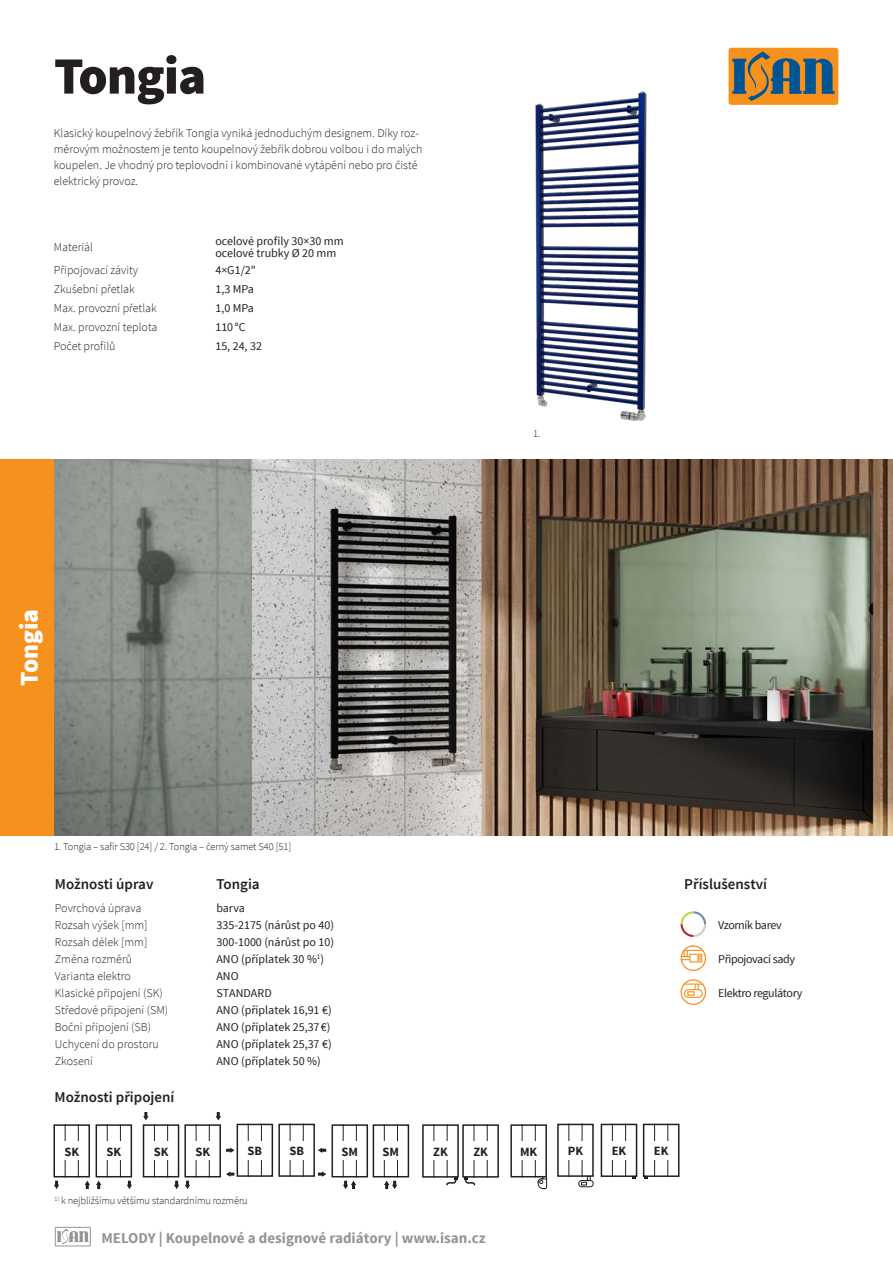
<style>
.page{position:relative;width:893px;height:1263px;background:#fff}
.page>*{position:absolute;margin:0;border:0;box-sizing:border-box;transform-origin:0 0}
.t1{font:900 52.5px "Source Sans Pro";letter-spacing:-.02em;color:#231f20}
.t2{font:900 25.5px "Source Sans Pro";color:#fff}
.t3{font:600 15px "Source Sans Pro";color:#231f20}
.t4{font:700 15px "Source Sans Pro";color:#939598}
.t5{font:700 12.6px "Source Sans Pro";color:#231f20}
.t6{font:300 12px/17px "Source Sans Pro";color:#231f20}
.t7{font:12px/17px "Source Sans Pro";color:#231f20}
.t8{font:12px "Source Sans Pro";letter-spacing:-.03em;color:#231f20}
.t9{font:300 10.5px "Source Sans Pro";letter-spacing:-.01em;color:#231f20}
.s1{font-style:inherit}
</style>
<div class="page">
<div style="left:0;top:459px;width:55px;height:376px;background:#f6911e"></div>
<div style="left:55px;top:1227px;width:36px;height:19px;border:1px solid #939598"></div>
<svg style="left:57px;top:1229px;width:32px;height:15px"></svg>
<div style="left:729px;top:48px;width:109px;height:57px;background:#f6911e;border-radius:3px"></div>
<svg style="left:732px;top:51px;width:102px;height:50px"></svg>
<img style="left:535px;top:91px;width:112px;height:330px">
<div style="left:53px;top:1124px;width:37px;height:53px;border:2px solid #231f20"></div>
<hr style="left:65px;top:1124px;width:1px;height:53px;background:#231f20">
<hr style="left:78px;top:1124px;width:1px;height:53px;background:#231f20">
<div style="left:56px;top:1141px;width:32px;height:19px;background:#fff"></div>
<div style="left:143px;top:1124px;width:36px;height:53px;border:2px solid #231f20"></div>
<hr style="left:154px;top:1124px;width:1px;height:53px;background:#231f20">
<hr style="left:167px;top:1124px;width:1px;height:53px;background:#231f20">
<div style="left:145px;top:1141px;width:32px;height:19px;background:#fff"></div>
<div style="left:184px;top:1124px;width:37px;height:53px;border:2px solid #231f20"></div>
<hr style="left:196px;top:1124px;width:1px;height:53px;background:#231f20">
<hr style="left:209px;top:1124px;width:1px;height:53px;background:#231f20">
<div style="left:187px;top:1141px;width:32px;height:19px;background:#fff"></div>
<svg style="left:537px;top:1177px;width:10px;height:12px"></svg>
<div style="left:510px;top:1124px;width:37px;height:53px;border:2px solid #231f20"></div>
<hr style="left:522px;top:1124px;width:1px;height:53px;background:#231f20">
<hr style="left:535px;top:1124px;width:1px;height:53px;background:#231f20">
<div style="left:513px;top:1141px;width:32px;height:19px;background:#fff"></div>
<svg style="left:54px;top:1181px;width:5px;height:8px"></svg>
<svg style="left:143px;top:1112px;width:6px;height:8px"></svg>
<svg style="left:216px;top:1112px;width:5px;height:8px"></svg>
<svg style="left:85px;top:1181px;width:5px;height:8px"></svg>
<svg style="left:174px;top:1181px;width:5px;height:8px"></svg>
<svg style="left:185px;top:1181px;width:5px;height:8px"></svg>
<div style="left:332px;top:1124px;width:36px;height:53px;border:2px solid #231f20"></div>
<hr style="left:343px;top:1124px;width:1px;height:53px;background:#231f20">
<hr style="left:356px;top:1124px;width:1px;height:53px;background:#231f20">
<div style="left:334px;top:1141px;width:32px;height:19px;background:#fff"></div>
<svg style="left:343px;top:1181px;width:13px;height:8px"></svg>
<div style="left:373px;top:1124px;width:36px;height:53px;border:2px solid #231f20"></div>
<hr style="left:384px;top:1124px;width:1px;height:53px;background:#231f20">
<hr style="left:397px;top:1124px;width:1px;height:53px;background:#231f20">
<div style="left:375px;top:1141px;width:32px;height:19px;background:#fff"></div>
<svg style="left:384px;top:1181px;width:13px;height:8px"></svg>
<div style="left:96px;top:1124px;width:36px;height:53px;border:2px solid #231f20"></div>
<hr style="left:107px;top:1124px;width:1px;height:53px;background:#231f20">
<hr style="left:120px;top:1124px;width:1px;height:53px;background:#231f20">
<div style="left:98px;top:1141px;width:32px;height:19px;background:#fff"></div>
<svg style="left:96px;top:1181px;width:5px;height:8px"></svg>
<svg style="left:127px;top:1181px;width:5px;height:8px"></svg>
<div style="left:422px;top:1124px;width:37px;height:53px;border:2px solid #231f20"></div>
<hr style="left:434px;top:1124px;width:1px;height:53px;background:#231f20">
<hr style="left:447px;top:1124px;width:1px;height:53px;background:#231f20">
<div style="left:425px;top:1141px;width:31px;height:19px;background:#fff"></div>
<svg style="left:446px;top:1177px;width:12px;height:9px"></svg>
<div style="left:462px;top:1124px;width:37px;height:53px;border:2px solid #231f20"></div>
<hr style="left:474px;top:1124px;width:1px;height:53px;background:#231f20">
<hr style="left:487px;top:1124px;width:1px;height:53px;background:#231f20">
<div style="left:465px;top:1141px;width:32px;height:19px;background:#fff"></div>
<svg style="left:464px;top:1177px;width:12px;height:9px"></svg>
<img style="left:54px;top:459px;width:839px;height:376px">
<svg style="left:680px;top:911px;width:27px;height:26px"></svg>
<svg style="left:681px;top:950px;width:22px;height:12px"></svg>
<div style="left:681px;top:945px;width:25px;height:26px;border:1px solid #f6911e;border-radius:50%"></div>
<div style="left:684px;top:989px;width:19px;height:9px;border:1px solid #f6911e;border-radius:4px"></div>
<svg style="left:695px;top:985px;width:4px;height:5px"></svg>
<div style="left:687px;top:991px;width:8px;height:5px;border:1px solid #f6911e"></div>
<hr style="left:683px;top:983px;width:21px;height:2px;background:#f6911e">
<div style="left:681px;top:979px;width:25px;height:26px;border:1px solid #f6911e;border-radius:50%"></div>
<div style="left:601px;top:1124px;width:36px;height:53px;border:2px solid #231f20"></div>
<hr style="left:612px;top:1124px;width:1px;height:53px;background:#231f20">
<hr style="left:625px;top:1124px;width:1px;height:53px;background:#231f20">
<div style="left:603px;top:1141px;width:32px;height:18px;background:#fff"></div>
<div style="left:643px;top:1124px;width:36px;height:53px;border:2px solid #231f20"></div>
<hr style="left:654px;top:1124px;width:1px;height:53px;background:#231f20">
<hr style="left:668px;top:1124px;width:1px;height:53px;background:#231f20">
<div style="left:645px;top:1141px;width:32px;height:18px;background:#fff"></div>
<svg style="left:644px;top:1176px;width:4px;height:3px"></svg>
<div style="left:557px;top:1124px;width:37px;height:53px;border:2px solid #231f20"></div>
<hr style="left:569px;top:1124px;width:1px;height:52px;background:#231f20">
<hr style="left:582px;top:1124px;width:1px;height:52px;background:#231f20">
<div style="left:559px;top:1141px;width:32px;height:18px;background:#fff"></div>
<div style="left:578px;top:1180px;width:16px;height:7px;border:1px solid #231f20;border-radius:3px"></div>
<svg style="left:581px;top:1176px;width:10px;height:9px"></svg>
<div style="left:237px;top:1124px;width:36px;height:53px;border:2px solid #231f20"></div>
<hr style="left:248px;top:1124px;width:1px;height:52px;background:#231f20">
<hr style="left:261px;top:1124px;width:1px;height:52px;background:#231f20">
<div style="left:239px;top:1141px;width:32px;height:18px;background:#fff"></div>
<div style="left:278px;top:1124px;width:37px;height:53px;border:2px solid #231f20"></div>
<hr style="left:290px;top:1124px;width:1px;height:52px;background:#231f20">
<hr style="left:303px;top:1124px;width:1px;height:52px;background:#231f20">
<div style="left:281px;top:1141px;width:32px;height:18px;background:#fff"></div>
<svg style="left:226px;top:1147px;width:8px;height:6px"></svg>
<svg style="left:318px;top:1147px;width:8px;height:6px"></svg>
<svg style="left:226px;top:1171px;width:8px;height:6px"></svg>
<svg style="left:318px;top:1171px;width:8px;height:6px"></svg>
<h1 class="t1" style="left:54px;top:42px;width:154px">Tongia</h1>
<p class="t6" style="left:54px;top:125px;width:370px;line-height:16.2px">Klasický koupelnový žebřík Tongia vyniká jednoduchým designem. Díky roz&shy;měrovým možnostem je tento koupelnový žebřík dobrou volbou i do malých koupelen. Je vhodný pro teplovodní i kombinované vytápění nebo pro čistě elektrický provoz.</p>
<p class="t6" style="left:54px;top:238px;width:41px">Materiál</p>
<p class="t7" style="left:215px;top:235px;width:130px;line-height:12px">ocelové profily 30×30 mm ocelové trubky Ø 20 mm</p>
<p class="t6" style="left:54px;top:262px;width:86px">Připojovací závity</p>
<p class="t7" style="left:215px;top:262px;width:42px">4×G1/2"</p>
<p class="t6" style="left:54px;top:280px;width:82px">Zkušební přetlak</p>
<p class="t7" style="left:215px;top:280px;width:40px">1,3 MPa</p>
<p class="t6" style="left:54px;top:299px;width:105px">Max. provozní přetlak</p>
<p class="t7" style="left:215px;top:299px;width:40px">1,0 MPa</p>
<p class="t6" style="left:54px;top:319px;width:105px">Max. provozní teplota</p>
<p class="t7" style="left:215px;top:319px;width:32px">110 °C</p>
<p class="t6" style="left:54px;top:338px;width:63px">Počet profilů</p>
<p class="t7" style="left:215px;top:338px;width:48px">15, 24, 32</p>
<p class="t9" style="left:533px;top:428px;width:9px">1.</p>
<h2 class="t2" style="left:13px;top:686px;width:78px;rotate:-90deg">Tongia</h2>
<p class="t9" style="left:54px;top:840px;width:239px">1. Tongia – safír S30 [24] / 2. Tongia – černý samet S40 [51]</p>
<p class="t3" style="left:55px;top:875px;width:100px">Možnosti úprav</p>
<p class="t3" style="left:684px;top:875px;width:84px">Příslušenství</p>
<p class="t6" style="left:55px;top:900px;width:94px">Povrchová úprava<br>Rozsah výšek [mm]</p>
<p class="t3" style="left:216px;top:875px;width:45px">Tongia</p>
<p class="t7" style="left:216px;top:900px;width:119px">barva<br>335-2175 (nárůst po 40)<br>300-1000 (nárůst po 10)<br>ANO (příplatek 30 %<sup>1</sup>)<br>ANO<br>STANDARD<br>ANO (příplatek 16,91 €)<br>ANO (příplatek <span class="s1">25,37</span> €)<br>ANO (příplatek 25,37 €)<br>ANO (příplatek 50 %)</p>
<p class="t8" style="left:718px;top:918px;width:65px">Vzorník barev</p>
<p class="t6" style="left:55px;top:934px;width:94px">Rozsah délek [mm]<br>Změna rozměrů</p>
<p class="t8" style="left:718px;top:952px;width:79px">Připojovací sady</p>
<p class="t6" style="left:55px;top:968px;width:109px">Varianta elektro<br>Klasické připojení (SK)</p>
<p class="t8" style="left:718px;top:986px;width:86px">Elektro regulátory</p>
<p class="t6" style="left:55px;top:1002px;width:115px">Středové připojení (SM)<br>Boční připojení (SB)<br>Uchycení do prostoru<br>Zkosení</p>
<p class="t3" style="left:55px;top:1088px;width:121px">Možnosti připojení</p>
<p class="t5" style="left:248px;top:1142px;width:16px">SB</p>
<p class="t5" style="left:289px;top:1142px;width:16px">SB</p>
<p class="t5" style="left:64px;top:1143px;width:16px">SK</p>
<p class="t5" style="left:106px;top:1143px;width:16px">SK</p>
<p class="t5" style="left:154px;top:1143px;width:16px">SK</p>
<p class="t5" style="left:195px;top:1143px;width:16px">SK</p>
<p class="t5" style="left:341px;top:1143px;width:18px">SM</p>
<p class="t5" style="left:383px;top:1143px;width:18px">SM</p>
<p class="t5" style="left:520px;top:1143px;width:19px">MK</p>
<p class="t5" style="left:433px;top:1143px;width:16px">ZK</p>
<p class="t5" style="left:473px;top:1143px;width:16px">ZK</p>
<p class="t9" style="left:55px;top:1194px;width:195px"><sup>1)</sup> k nejbližšímu většímu standardnímu rozměru</p>
<p class="t4" style="left:101px;top:1228px;width:386px">MELODY | Koupelnové a designové radiátory | www.isan.cz</p>
<p class="t5" style="left:568px;top:1142px;width:17px">PK</p>
<p class="t5" style="left:612px;top:1143px;width:16px">EK</p>
<p class="t5" style="left:654px;top:1143px;width:16px">EK</p>
</div>
